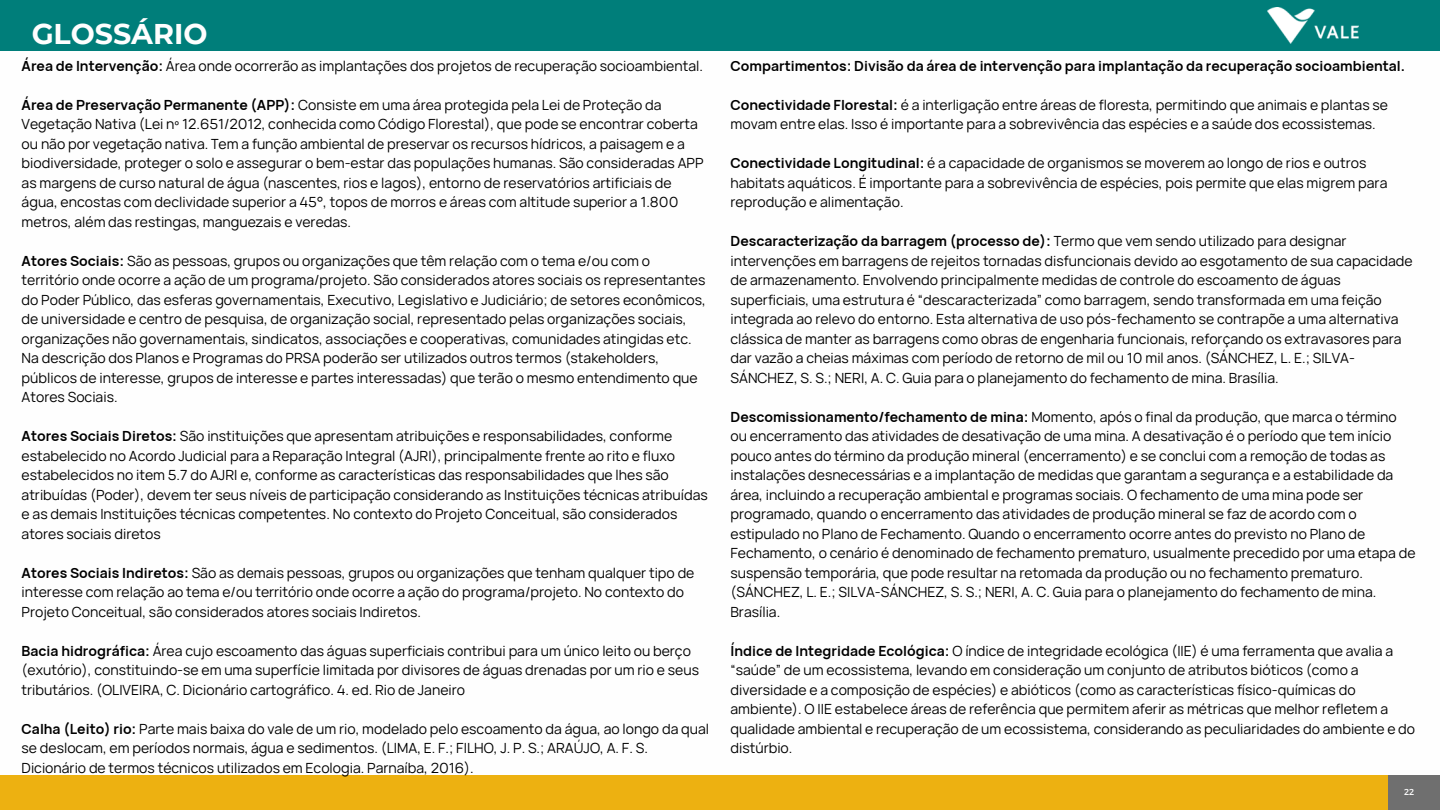
<style>
.page{position:relative;width:1440px;height:810px;background:#fff}
.page>*{position:absolute;margin:0;border:0;box-sizing:border-box;transform-origin:0 0}
.t1{font:700 28.5px "Montserrat";color:#fefefe}
.t2{font:14px/19.5px "Vela Sans";color:#000}
.t3{font:700 14px "Vela Sans";color:#000}
.t4{font:8.7px "Montserrat";color:#fff}
.s1{font-weight:700}
</style>
<div class="page">
<div style="left:0;top:776px;width:1440px;height:34px;background:#edb111"></div>
<div style="left:1388px;top:776px;width:52px;height:34px;background:#6f6f6f"></div>
<div style="left:1182px;top:0;width:258px;height:51px;background:#007e7a"></div>
<div style="left:0;top:0;width:1245px;height:51px;background:#007e7a"></div>
<img style="left:1267px;top:8px;width:92px;height:35px">
<p class="t1" style="left:32px;top:17px;width:177px">GLOSSÁRIO</p>
<p class="t2" style="left:22px;top:55px;width:683px"><span class="s1">Área de Intervenção:</span> Área onde ocorrerão as implantações dos projetos de recuperação socioambiental.</p>
<p class="t2" style="left:22px;top:94px;width:683px"><span class="s1">Área de Preservação Permanente (APP):</span> Consiste em uma área protegida pela Lei de Proteção da Vegetação Nativa (Lei nº 12.651/2012, conhecida como Código Florestal), que pode se encontrar coberta ou não por vegetação nativa. Tem a função ambiental de preservar os recursos hídricos, a paisagem e a biodiversidade, proteger o solo e assegurar o bem-estar das populações humanas. São consideradas APP as margens de curso natural de água (nascentes, rios e lagos), entorno de reservatórios artificiais de água, encostas com declividade superior a 45°, topos de morros e áreas com altitude superior a 1.800 metros, além das restingas, manguezais e veredas.</p>
<p class="t2" style="left:22px;top:250px;width:686px"><span class="s1">Atores Sociais:</span> São as pessoas, grupos ou organizações que têm relação com o tema e/ou com o território onde ocorre a ação de um programa/projeto. São considerados atores sociais os representantes do Poder Público, das esferas governamentais, Executivo, Legislativo e Judiciário; de setores econômicos, de universidade e centro de pesquisa, de organização social, representado pelas organizações sociais, organizações não governamentais, sindicatos, associações e cooperativas, comunidades atingidas etc.<br>Na descrição dos Planos e Programas do PRSA poderão ser utilizados outros termos (stakeholders, públicos de interesse, grupos de interesse e partes interessadas) que terão o mesmo entendimento que Atores Sociais.</p>
<p class="t2" style="left:22px;top:426px;width:688px"><span class="s1">Atores Sociais Diretos:</span> São instituições que apresentam atribuições e responsabilidades, conforme estabelecido no Acordo Judicial para a Reparação Integral (AJRI), principalmente frente ao rito e fluxo estabelecidos no item 5.7 do AJRI e, conforme as características das responsabilidades que lhes são atribuídas (Poder), devem ter seus níveis de participação considerando as Instituições técnicas atribuídas e as demais Instituições técnicas competentes. No contexto do Projeto Conceitual, são considerados atores sociais diretos</p>
<p class="t2" style="left:22px;top:562px;width:674px"><span class="s1">Atores Sociais Indiretos:</span> São as demais pessoas, grupos ou organizações que tenham qualquer tipo de interesse com relação ao tema e/ou território onde ocorre a ação do programa/projeto. No contexto do<br>Projeto Conceitual, são considerados atores sociais Indiretos.</p>
<p class="t2" style="left:22px;top:640px;width:679px"><span class="s1">Bacia hidrográfica:</span> Área cujo escoamento das águas superficiais contribui para um único leito ou berço (exutório), constituindo-se em uma superfície limitada por divisores de águas drenadas por um rio e seus tributários. (OLIVEIRA, C. Dicionário cartográfico. 4. ed. Rio de Janeiro</p>
<h2 class="t2" style="left:22px;top:718px;width:689px"><span class="s1">Calha (Leito) rio:</span> Parte mais baixa do vale de um rio, modelado pelo escoamento da água, ao longo da qual se deslocam, em períodos normais, água e sedimentos. (LIMA, E. F.; FILHO, J. P. S.; ARAÚJO, A. F. S.<br>Dicionário de termos técnicos utilizados em Ecologia. Parnaíba, 2016).</h2>
<p class="t3" style="left:731px;top:56px;width:676px">Compartimentos: Divisão da área de intervenção para implantação da recuperação socioambiental.</p>
<p class="t2" style="left:731px;top:94px;width:659px"><span class="s1">Conectividade Florestal:</span> é a interligação entre áreas de floresta, permitindo que animais e plantas se movam entre elas. Isso é importante para a sobrevivência das espécies e a saúde dos ecossistemas.</p>
<p class="t2" style="left:731px;top:153px;width:658px"><span class="s1">Conectividade Longitudinal:</span> é a capacidade de organismos se moverem ao longo de rios e outros habitats aquáticos. É importante para a sobrevivência de espécies, pois permite que elas migrem para reprodução e alimentação.</p>
<p class="t2" style="left:731px;top:231px;width:684px"><span class="s1">Descaracterização da barragem (processo de):</span> Termo que vem sendo utilizado para designar intervenções em barragens de rejeitos tornadas disfuncionais devido ao esgotamento de sua capacidade de armazenamento. Envolvendo principalmente medidas de controle do escoamento de águas superficiais, uma estrutura é “descaracterizada” como barragem, sendo transformada em uma feição integrada ao relevo do entorno. Esta alternativa de uso pós-fechamento se contrapõe a uma alternativa clássica de manter as barragens como obras de engenharia funcionais, reforçando os extravasores para dar vazão a cheias máximas com período de retorno de mil ou 10 mil anos. (SÁNCHEZ, L. E.; SILVA-SÁNCHEZ, S. S.; NERI, A. C. Guia para o planejamento do fechamento de mina. Brasília.</p>
<p class="t2" style="left:731px;top:406px;width:687px"><span class="s1">Descomissionamento/fechamento de mina:</span> Momento, após o final da produção, que marca o término ou encerramento das atividades de desativação de uma mina. A desativação é o período que tem início pouco antes do término da produção mineral (encerramento) e se conclui com a remoção de todas as instalações desnecessárias e a implantação de medidas que garantam a segurança e a estabilidade da área, incluindo a recuperação ambiental e programas sociais. O fechamento de uma mina pode ser programado, quando o encerramento das atividades de produção mineral se faz de acordo com o estipulado no Plano de Fechamento. Quando o encerramento ocorre antes do previsto no Plano de Fechamento, o cenário é denominado de fechamento prematuro, usualmente precedido por uma etapa de suspensão temporária, que pode resultar na retomada da produção ou no fechamento prematuro. (SÁNCHEZ, L. E.; SILVA-SÁNCHEZ, S. S.; NERI, A. C. Guia para o planejamento do fechamento de mina.<br>Brasília.</p>
<p class="t2" style="left:731px;top:640px;width:686px"><span class="s1">Índice de Integridade Ecológica:</span> O índice de integridade ecológica (IIE) é uma ferramenta que avalia a “saúde” de um ecossistema, levando em consideração um conjunto de atributos bióticos (como a diversidade e a composição de espécies) e abióticos (como as características físico-químicas do ambiente). O IIE estabelece áreas de referência que permitem aferir as métricas que melhor refletem a qualidade ambiental e recuperação de um ecossistema, considerando as peculiaridades do ambiente e do distúrbio.</p>
<p class="t4" style="left:1404px;top:786px;width:12px">22</p>
</div>
